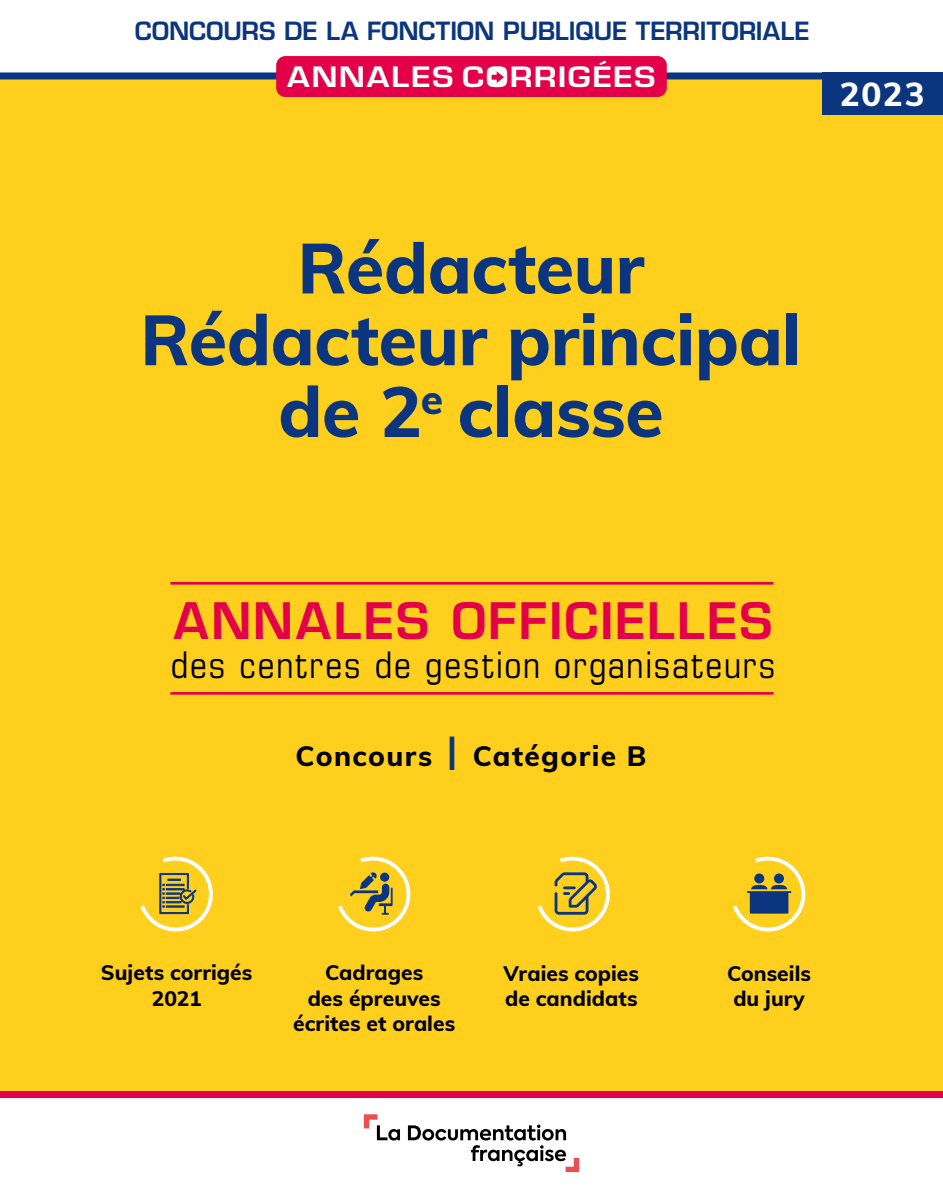
<style>
.page{position:relative;width:943px;height:1191px;background:#fff}
.page>*{position:absolute;margin:0;border:0;box-sizing:border-box;transform-origin:0 0}
.t1{font:800 70px/71.8px "Muli";letter-spacing:-.005em;color:#0b367f;text-align:center}
.t2{font:600 49px "Eurostile LT Std";letter-spacing:.04em;color:#e40048}
.t3{font:condensed 36.75px "Eurostile LT Std";letter-spacing:.045em;color:#000}
.t4{font:800 33.25px "Muli";color:#fff}
.t5{font:800 28px "Muli";letter-spacing:.05em;color:#000}
.t6{font:600 27.3px "Eurostile LT Std";letter-spacing:.045em;color:#fff;scale:1.16 1}
.t7{font:600 24.5px "Eurostile LT Std";letter-spacing:-.01em;color:#0b367f}
.t8{font:800 21px/25.2px "Muli";color:#000;text-align:center}
.s1{font-weight:600;font-size:45.5px;color:#0b367f}
</style>
<div class="page">
<div style="left:0;top:79px;width:943px;height:1012px;background:#ffcf1d"></div>
<div style="left:0;top:72px;width:943px;height:7px;background:#0b367f"></div>
<div style="left:0;top:1091px;width:943px;height:7px;background:#e40048"></div>
<div style="left:276px;top:56px;width:390px;height:41px;background:#e40048;border-radius:9px"></div>
<div style="left:490px;top:69px;width:16px;height:16px;background:#fff"></div>
<svg style="left:491px;top:71px;width:13px;height:12px"></svg>
<hr style="left:170px;top:582px;width:603px;height:2px;background:#e40048">
<hr style="left:170px;top:692px;width:603px;height:2px;background:#e40048">
<svg style="left:537px;top:857px;width:73px;height:75px"></svg>
<svg style="left:733px;top:857px;width:73px;height:75px"></svg>
<svg style="left:140px;top:857px;width:73px;height:75px"></svg>
<svg style="left:338px;top:857px;width:73px;height:75px"></svg>
<div style="left:822px;top:72px;width:121px;height:43px;background:#0b367f"></div>
<svg style="left:408px;top:1124px;width:171px;height:48px"></svg>
<svg style="left:364px;top:1114px;width:36px;height:26px"></svg>
<p class="t7" style="left:135px;top:16px;width:676px">CONCOURS DE LA FONCTION PUBLIQUE TERRITORIALE</p>
<p class="t6" style="left:287px;top:60px;width:319px">ANNALES CORRIGÉES</p>
<h3 class="t4" style="left:839px;top:70px;width:86px">2023</h3>
<h1 class="t1" style="left:140px;top:229px;width:662px">Rédacteur<br>Rédacteur principal de 2<sup>e</sup> classe</h1>
<h2 class="t2" style="left:174px;top:590px;width:600px">ANNALES OFFICIELLES</h2>
<h3 class="t3" style="left:171px;top:642px;width:606px">des centres de gestion organisateurs</h3>
<h3 class="t5" style="left:295px;top:736px;width:352px">Concours <span class="s1">l</span> Catégorie B</h3>
<p class="t8" style="left:101px;top:959px;width:153px">Sujets corrigés<br>2021</p>
<p class="t8" style="left:503px;top:959px;width:137px;text-align:left">Vraies copies de candidats</p>
<p class="t8" style="left:727px;top:959px;width:85px;text-align:left">Conseils du jury</p>
<p class="t8" style="left:293px;top:959px;width:163px">Cadrages<br>des épreuves écrites et orales</p>
</div>
